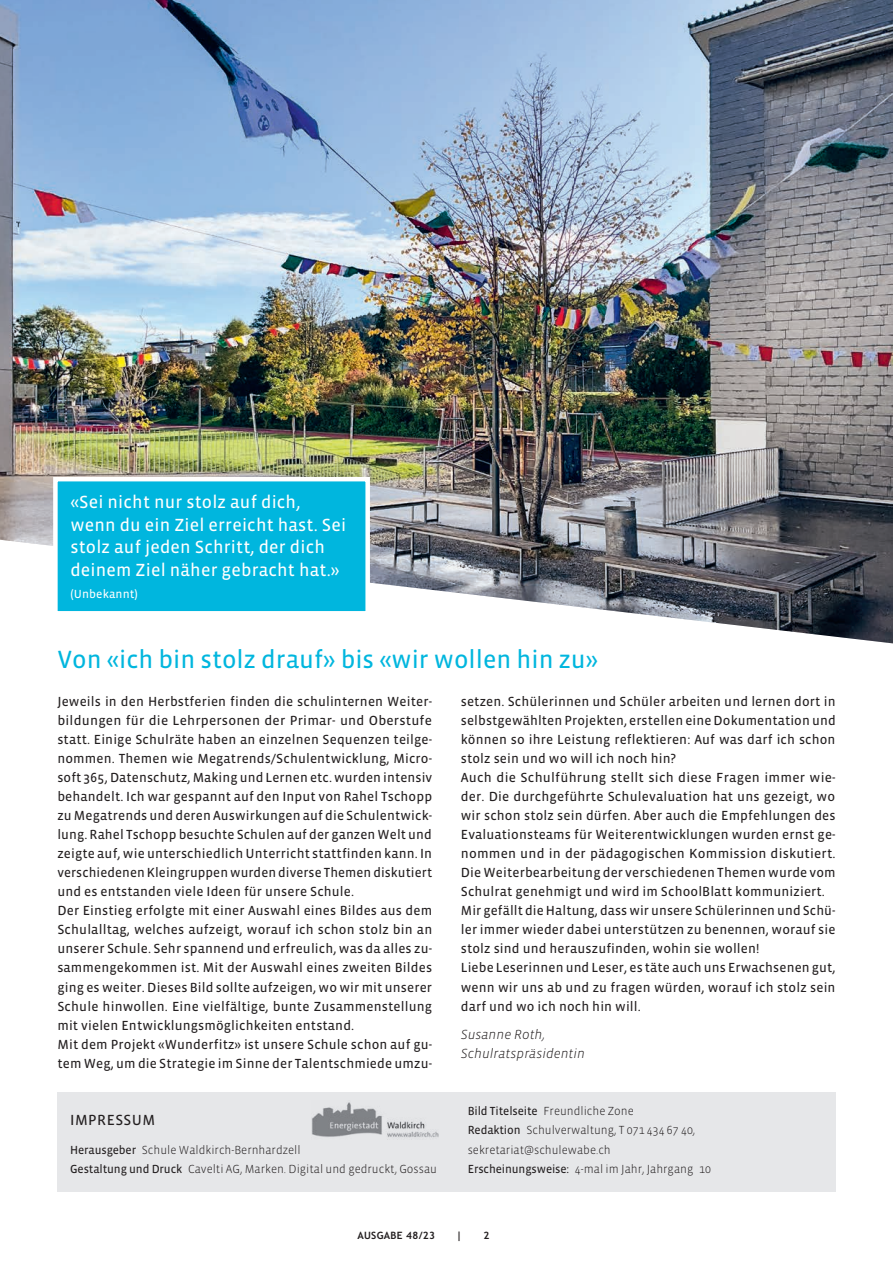
<style>
.page{position:relative;width:893px;height:1263px;background:#fff}
.page>*{position:absolute;margin:0;border:0;box-sizing:border-box;transform-origin:0 0}
.t1{font:25.5px "Vista Sans Reg";color:#00b6de}
.t2{font:18px/22.5px "Vista Sans Reg";letter-spacing:.01em;color:#fff}
.t3{font:15px "Vista Sans Reg";letter-spacing:.03em;color:#231f20}
.t4{font:13.5px/19px "Vista Sans Reg";letter-spacing:.01em;color:#231f20}
.t5{font:italic 300 13.5px/19px "Vista Sans";color:#231f20}
.t6{font:300 12px/19px "Vista Sans";color:#231f20}
.t7{font:12px "Vista Sans Reg";letter-spacing:.01em;color:#fff}
.t8{font:700 10.2px "Trebuchet MS";letter-spacing:.03em;color:#231f20}
.s1{font-family:"Vista Sans Reg";font-weight:400}
</style>
<div class="page">
<img style="left:0;top:0;width:893px;height:643px">
<div style="left:55px;top:479px;width:313px;height:134px;background:#00b6de"></div>
<div style="left:53px;top:477px;width:317px;height:138px;border:4px solid #fff"></div>
<div style="left:57px;top:1092px;width:779px;height:99px;background:#e6e7e9"></div>
<img style="left:312px;top:1102px;width:127px;height:38px">
<h2 class="t2" style="left:70px;top:491px;width:277px">«Sei nicht nur stolz auf dich, wenn du ein Ziel erreicht hast. Sei stolz auf jeden Schritt, der dich deinem Ziel näher gebracht hat.»</h2>
<p class="t7" style="left:70px;top:588px;width:69px">(Unbekannt)</p>
<h1 class="t1" style="left:57px;top:646px;width:542px">Von «ich bin stolz drauf» bis «wir wollen hin zu»</h1>
<p class="t4" style="left:57px;top:692px;width:376px">Jeweils in den Herbstferien finden die schulinternen Weiter&shy;bildungen für die Lehrpersonen der Primar- und Oberstufe statt. Einige Schulräte haben an einzelnen Sequenzen teilge&shy;nommen. Themen wie Megatrends/Schulentwicklung, Micro&shy;soft 365, Datenschutz, Making und Lernen etc. wurden intensiv behandelt. Ich war gespannt auf den Input von Rahel Tschopp zu Megatrends und deren Auswirkungen auf die Schulentwick&shy;lung. Rahel Tschopp besuchte Schulen auf der ganzen Welt und zeigte auf, wie unterschiedlich Unterricht stattfinden kann. In verschiedenen Kleingruppen wurden diverse Themen diskutiert und es entstanden viele Ideen für unsere Schule.<br>Der Einstieg erfolgte mit einer Auswahl eines Bildes aus dem Schulalltag, welches aufzeigt, worauf ich schon stolz bin an unserer Schule. Sehr spannend und erfreulich, was da alles zu&shy;sammengekommen ist. Mit der Auswahl eines zweiten Bildes ging es weiter. Dieses Bild sollte aufzeigen, wo wir mit unserer Schule hinwollen. Eine vielfältige, bunte Zusammenstellung mit vielen Entwicklungsmöglichkeiten entstand.<br>Mit dem Projekt «Wunderfitz» ist unsere Schule schon auf gu&shy;tem Weg, um die Strategie im Sinne der Talentschmiede umzu-</p>
<p class="t4" style="left:461px;top:692px;width:376px">setzen. Schülerinnen und Schüler arbeiten und lernen dort in selbstgewählten Projekten, erstellen eine Dokumentation und können so ihre Leistung reflektieren: Auf was darf ich schon stolz sein und wo will ich noch hin?<br>Auch die Schulführung stellt sich diese Fragen immer wie&shy;der. Die durchgeführte Schulevaluation hat uns gezeigt, wo wir schon stolz sein dürfen. Aber auch die Empfehlungen des Evaluationsteams für Weiterentwicklungen wurden ernst ge&shy;nommen und in der pädagogischen Kommission diskutiert.<br>Die Weiterbearbeitung der verschiedenen Themen wurde vom Schulrat genehmigt und wird im SchoolBlatt kommuniziert.<br>Mir gefällt die Haltung, dass wir unsere Schülerinnen und Schü&shy;ler immer wieder dabei unterstützen zu benennen, worauf sie stolz sind und herauszufinden, wohin sie wollen!<br>Liebe Leserinnen und Leser, es täte auch uns Erwachsenen gut, wenn wir uns ab und zu fragen würden, worauf ich stolz sein darf und wo ich noch hin will.</p>
<p class="t5" style="left:461px;top:1025px;width:126px">Susanne Roth,<br>Schulratspräsidentin</p>
<p class="t3" style="left:70px;top:1112px;width:87px">IMPRESSUM</p>
<p class="t6" style="left:70px;top:1140px;width:368px"><span class="s1">Herausgeber</span> Schule Waldkirch-Bernhardzell<br><span class="s1">Gestaltung und Druck</span> Cavelti AG, Marken. Digital und gedruckt, Gossau</p>
<p class="t6" style="left:468px;top:1102px;width:245px"><span class="s1">Bild Titelseite</span> Freundliche Zone<br><span class="s1">Redaktion</span> Schulverwaltung, T 071 434 67 40, sekretariat@schulewabe.ch <span class="s1">Erscheinungsweise:</span> 4-mal im Jahr, Jahrgang 10</p>
<p class="t8" style="left:357px;top:1229px;width:79px">AUSGABE 48/23</p>
<p class="t8" style="left:456px;top:1229px;width:7px">|</p>
<p class="t8" style="left:483px;top:1229px;width:7px">2</p>
</div>
